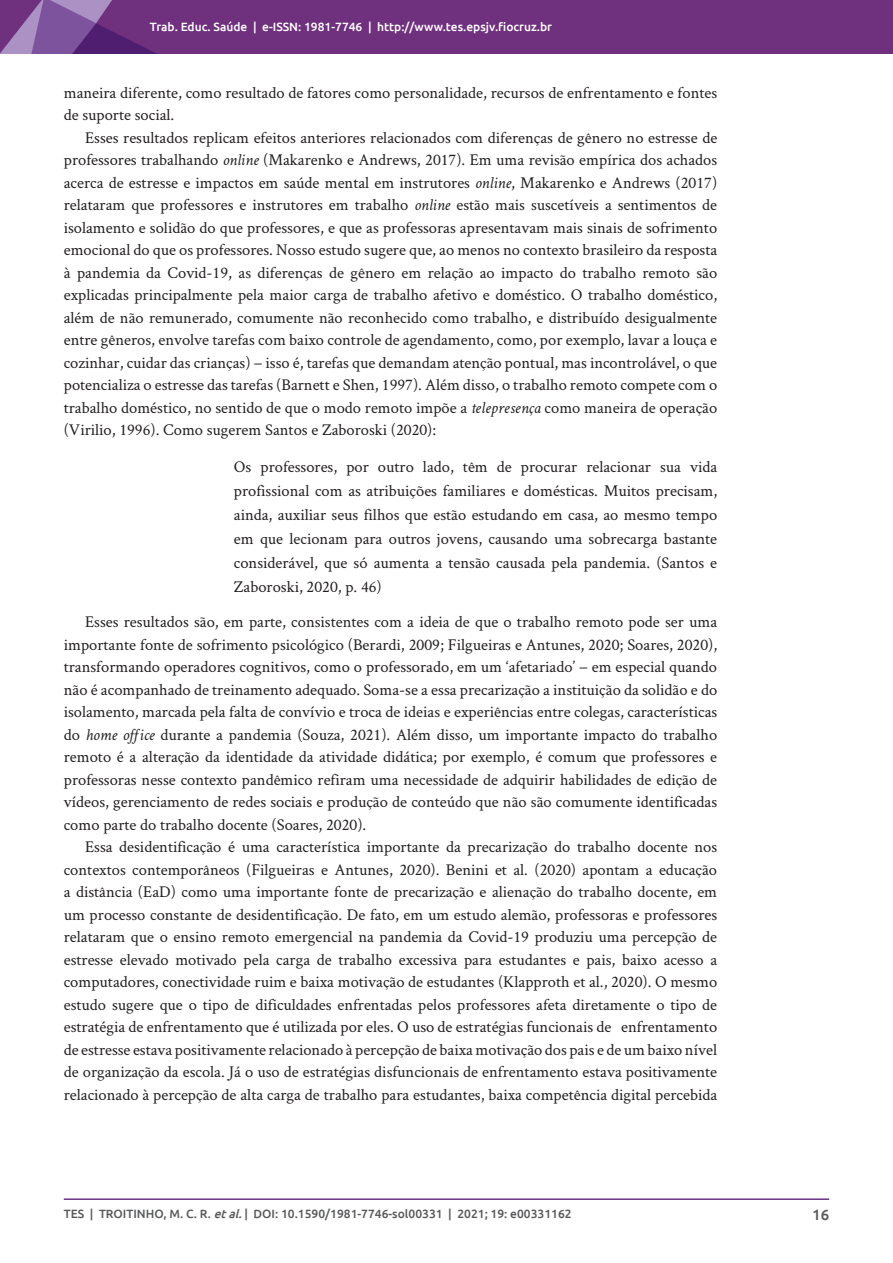
<style>
.page{position:relative;width:893px;height:1263px;background:#fff}
.page>*{position:absolute;margin:0;border:0;box-sizing:border-box;transform-origin:0 0}
.texto-comum{font:16.5px/22.5px "Crimson Text";color:#231f20;text-align:justify}
.citacao{font:16.5px/24px "Crimson Text";color:#231f20;text-align:justify}
.t1{font:500 15px "Ubuntu";color:#57585a}
.t2{font:500 12px "Ubuntu";color:#57585a}
.t3{font:500 12px "Ubuntu";color:#fff}
.s1{font-style:italic}
</style>
<div class="page">
<hr style="left:64px;top:1198px;width:765px;height:2px;background:#693486">
<img style="left:0;top:0;width:893px;height:53px">
<p class="t3" style="left:150px;top:19px;width:404px">Trab. Educ. Saúde | e-ISSN: 1981-7746 | http://www.tes.epsjv.fiocruz.br</p>
<p class="texto-comum" style="left:64px;top:81px;width:655px">maneira diferente, como resultado de fatores como personalidade, recursos de enfrentamento e fontes de suporte social.</p>
<p class="texto-comum" style="left:64px;top:126px;width:655px;text-indent:21px">Esses resultados replicam efeitos anteriores relacionados com diferenças de gênero no estresse de professores trabalhando <span class="s1">online</span> (Makarenko e Andrews, 2017). Em uma revisão empírica dos achados acerca de estresse e impactos em saúde mental em instrutores <span class="s1">online</span>, Makarenko e Andrews (2017) relataram que professores e instrutores em trabalho <span class="s1">online</span> estão mais suscetíveis a sentimentos de isolamento e solidão do que professores, e que as professoras apresentavam mais sinais de sofrimento emocional do que os professores. Nosso estudo sugere que, ao menos no contexto brasileiro da resposta à pandemia da Covid-19, as diferenças de gênero em relação ao impacto do trabalho remoto são explicadas principalmente pela maior carga de trabalho afetivo e doméstico. O trabalho doméstico, além de não remunerado, comumente não reconhecido como trabalho, e distribuído desigualmente entre gêneros, envolve tarefas com baixo controle de agendamento, como, por exemplo, lavar a louça e cozinhar, cuidar das crianças) − isso é, tarefas que demandam atenção pontual, mas incontrolável, o que potencializa o estresse das tarefas (Barnett e Shen, 1997). Além disso, o trabalho remoto compete com o trabalho doméstico, no sentido de que o modo remoto impõe a <span class="s1">telepresença</span> como maneira de operação (Virilio, 1996). Como sugerem Santos e Zaboroski (2020):</p>
<p class="citacao" style="left:234px;top:454px;width:485px">Os professores, por outro lado, têm de procurar relacionar sua vida profissional com as atribuições familiares e domésticas. Muitos precisam, ainda, auxiliar seus filhos que estão estudando em casa, ao mesmo tempo em que lecionam para outros jovens, causando uma sobrecarga bastante considerável, que só aumenta a tensão causada pela pandemia. (Santos e Zaboroski, 2020, p. 46)</p>
<p class="texto-comum" style="left:64px;top:610px;width:655px;text-indent:21px">Esses resultados são, em parte, consistentes com a ideia de que o trabalho remoto pode ser uma importante fonte de sofrimento psicológico (Berardi, 2009; Filgueiras e Antunes, 2020; Soares, 2020), transformando operadores cognitivos, como o professorado, em um ‘afetariado’ − em especial quando não é acompanhado de treinamento adequado. Soma-se a essa precarização a instituição da solidão e do isolamento, marcada pela falta de convívio e troca de ideias e experiências entre colegas, características do <span class="s1">home office</span> durante a pandemia (Souza, 2021). Além disso, um importante impacto do trabalho remoto é a alteração da identidade da atividade didática; por exemplo, é comum que professores e professoras nesse contexto pandêmico refiram uma necessidade de adquirir habilidades de edição de vídeos, gerenciamento de redes sociais e produção de conteúdo que não são comumente identificadas como parte do trabalho docente (Soares, 2020).</p>
<p class="texto-comum" style="left:64px;top:835px;width:655px;text-indent:21px">Essa desidentificação é uma característica importante da precarização do trabalho docente nos contextos contemporâneos (Filgueiras e Antunes, 2020). Benini et al. (2020) apontam a educação a distância (EaD) como uma importante fonte de precarização e alienação do trabalho docente, em um processo constante de desidentificação. De fato, em um estudo alemão, professoras e professores relataram que o ensino remoto emergencial na pandemia da Covid-19 produziu uma percepção de estresse elevado motivado pela carga de trabalho excessiva para estudantes e pais, baixo acesso a computadores, conectividade ruim e baixa motivação de estudantes (Klapproth et al., 2020). O mesmo estudo sugere que o tipo de dificuldades enfrentadas pelos professores afeta diretamente o tipo de estratégia de enfrentamento que é utilizada por eles. O uso de estratégias funcionais de enfrentamento de estresse estava positivamente relacionado à percepção de baixa motivação dos pais e de um baixo nível de organização da escola. Já o uso de estratégias disfuncionais de enfrentamento estava positivamente relacionado à percepção de alta carga de trabalho para estudantes, baixa competência digital percebida</p>
<p class="t2" style="left:64px;top:1206px;width:509px">TES | TROITINHO, M. C. R. <span class="s1">etal.</span>| DOI: 10.1590/1981-7746-sol00331 | 2021; 19: e00331162</p>
<p class="t1" style="left:812px;top:1205px;width:19px">16</p>
</div>
